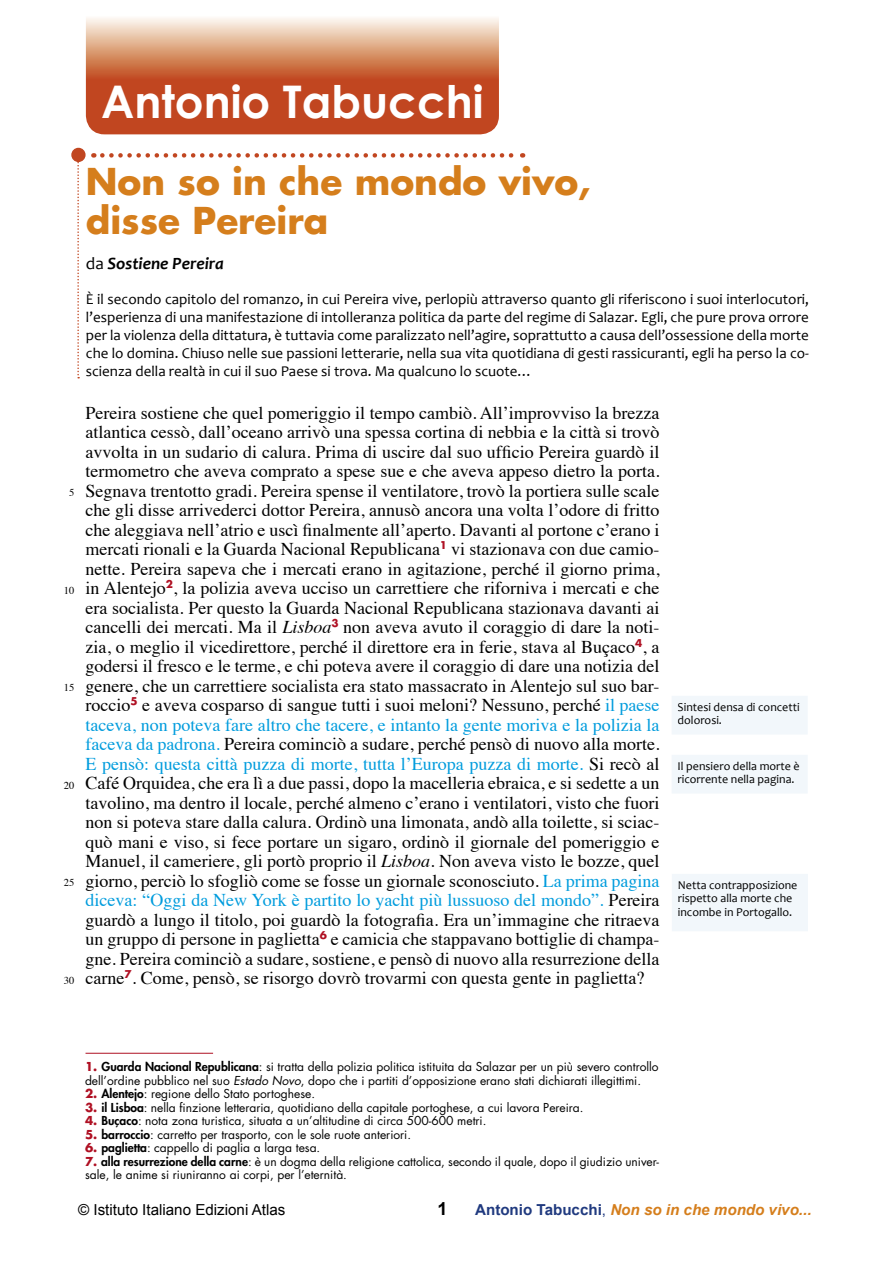
<style>
.page{position:relative;width:893px;height:1263px;background:#fff}
.page>*{position:absolute;margin:0;border:0;box-sizing:border-box;transform-origin:0 0}
.t1{font:700 45px "Century Gothic";color:#fff}
.t2{font:700 36px/39px "Futura";color:#d57e1c}
.t3{font:18px/19.5px "Times";color:#000;text-align:justify}
.t4{font:700 18px "Arial";color:#000}
.t5{font:italic 700 17.25px "Candara";color:#000}
.t6{font:italic 700 15.15px "Arial";color:#d57e1c}
.t7{font:15.15px "Arial";color:#000}
.t8{font:15px/18px "Candara";color:#000;text-align:justify}
.t9{font:12px/13.5px "Futura";color:#000}
.t10{font:12px/13.5px "Candara";color:#000}
.t11{font:10.5px "Times";color:#000}
.s1{font-weight:400;font-style:normal}
.s2{font-style:italic}
.s3{color:#009cdd}
.s4{font-weight:700;color:#af1023}
.s5{font-weight:800}
.s6{font-style:normal;color:#203a7f}
.s7{font-weight:400;font-style:normal;color:#203a7f}
</style>
<div class="page">
<svg style="left:87px;top:18px;width:411px;height:116px;background:#d07855"></svg>
<div style="left:86px;top:0;width:413px;height:134px;border:2px solid #fff;border-radius:18px"></div>
<svg style="left:102px;top:153px;width:421px;height:5px"></svg>
<div style="left:72px;top:149px;width:13px;height:12px;background:#c14620;border-radius:50%"></div>
<div style="left:71px;top:148px;width:15px;height:14px;border:2px solid #c14620;border-radius:50%"></div>
<svg style="left:77px;top:160px;width:2px;height:218px"></svg>
<div style="left:675px;top:699px;width:130px;height:32px;background:#f2f7fb"></div>
<div style="left:672px;top:696px;width:136px;height:38px;border:6px solid #f2f7fb"></div>
<hr style="left:86px;top:1053px;width:127px;height:1px;background:#af1023">
<div style="left:675px;top:758px;width:130px;height:32px;background:#f2f7fb"></div>
<div style="left:672px;top:755px;width:136px;height:38px;border:6px solid #f2f7fb"></div>
<div style="left:675px;top:877px;width:130px;height:51px;background:#f2f7fb"></div>
<div style="left:672px;top:874px;width:136px;height:57px;border:6px solid #f2f7fb"></div>
<h1 class="t1" style="left:101px;top:74px;width:384px">Antonio Tabucchi</h1>
<h2 class="t2" style="left:86px;top:161px;width:506px">Non so in che mondo vivo, disse Pereira</h2>
<p class="t11" style="left:69px;top:483px;width:7px">5</p>
<p class="t11" style="left:64px;top:580px;width:12px">10</p>
<p class="t11" style="left:64px;top:678px;width:12px">15</p>
<p class="t11" style="left:64px;top:775px;width:12px">20</p>
<p class="t11" style="left:64px;top:873px;width:12px">25</p>
<p class="t11" style="left:64px;top:970px;width:12px">30</p>
<p class="t5" style="left:86px;top:253px;width:139px"><span class="s1">da</span> Sostiene Pereira</p>
<p class="t8" style="left:86px;top:290px;width:725px">È il secondo capitolo del romanzo, in cui Pereira vive, perlopiù attraverso quanto gli riferiscono i suoi interlocutori, l’esperienza di una manifestazione di intolleranza politica da parte del regime di Salazar. Egli, che pure prova orrore per la violenza della dittatura, è tuttavia come paralizzato nell’agire, soprattutto a causa dell’ossessione della morte che lo domina. Chiuso nelle sue passioni letterarie, nella sua vita quotidiana di gesti rassicuranti, egli ha perso la co&shy;scienza della realtà in cui il suo Paese si trova. Ma qualcuno lo scuote…</p>
<p class="t3" style="left:86px;top:401px;width:576px">Pereira sostiene che quel pomeriggio il tempo cambiò. All’improvviso la brezza atlantica cessò, dall’oceano arrivò una spessa cortina di nebbia e la città si trovò avvolta in un sudario di calura. Prima di uscire dal suo ufficio Pereira guardò il termometro che aveva comprato a spese sue e che aveva appeso dietro la porta.<br>Segnava trentotto gradi. Pereira spense il ventilatore, trovò la portiera sulle scale che gli disse arrivederci dottor Pereira, annusò ancora una volta l’odore di fritto che aleggiava nell’atrio e uscì finalmente all’aperto. Davanti al portone c’erano i mercati rionali e la Guarda Nacional Republicana<sup>1</sup> vi stazionava con due camio&shy;nette. Pereira sapeva che i mercati erano in agitazione, perché il giorno prima, in Alentejo<sup>2</sup>, la polizia aveva ucciso un carrettiere che riforniva i mercati e che era socialista. Per questo la Guarda Nacional Republicana stazionava davanti ai cancelli dei mercati. Ma il <span class="s2">Lisboa</span><sup>3</sup> non aveva avuto il coraggio di dare la noti&shy;zia, o meglio il vicedirettore, perché il direttore era in ferie, stava al Buçaco<sup>4</sup>, a godersi il fresco e le terme, e chi poteva avere il coraggio di dare una notizia del genere, che un carrettiere socialista era stato massacrato in Alentejo sul suo bar&shy;roccio<sup>5</sup> e aveva cosparso di sangue tutti i suoi meloni? Nessuno, perché <span class="s3">il paese taceva, non poteva fare altro che tacere, e intanto la gente moriva e la polizia la faceva da padrona.</span> Pereira cominciò a sudare, perché pensò di nuovo alla morte.<br><span class="s3">E pensò: questa città puzza di morte, tutta l’Europa puzza di morte.</span> Si recò al Café Orquidea, che era lì a due passi, dopo la macelleria ebraica, e si sedette a un tavolino, ma dentro il locale, perché almeno c’erano i ventilatori, visto che fuori non si poteva stare dalla calura. Ordinò una limonata, andò alla toilette, si sciac&shy;quò mani e viso, si fece portare un sigaro, ordinò il giornale del pomeriggio e Manuel, il cameriere, gli portò proprio il <span class="s2">Lisboa</span>. Non aveva visto le bozze, quel giorno, perciò lo sfogliò come se fosse un giornale sconosciuto. <span class="s3">La prima pagina diceva: “Oggi da New York è partito lo yacht più lussuoso del mondo”.</span> Pereira guardò a lungo il titolo, poi guardò la fotografia. Era un’immagine che ritraeva un gruppo di persone in paglietta<sup>6</sup> e camicia che stappavano bottiglie di champa&shy;gne. Pereira cominciò a sudare, sostiene, e pensò di nuovo alla resurrezione della carne<sup>7</sup>. Come, pensò, se risorgo dovrò trovarmi con questa gente in paglietta?</p>
<p class="t10" style="left:678px;top:700px;width:124px">Sintesi densa di concetti dolorosi.</p>
<p class="t10" style="left:678px;top:759px;width:124px">Il pensiero della morte è ricorrente nella pagina.</p>
<p class="t10" style="left:678px;top:878px;width:121px">Netta contrapposizione rispetto alla morte che incombe in Portogallo.</p>
<p class="t9" style="left:85px;top:1060px;width:575px"><span class="s4">1.</span> <span class="s5">Guarda Nacional Republicana</span>: si tratta della polizia politica istituita da Salazar per un più severo controllo dell’ordine pubblico nel suo <span class="s2">Estado Novo</span>, dopo che i partiti d’opposizione erano stati dichiarati illegittimi.</p>
<p class="t9" style="left:85px;top:1087px;width:232px"><span class="s4">2.</span> <span class="s5">Alentejo</span>: regione dello Stato portoghese.</p>
<p class="t9" style="left:85px;top:1100px;width:500px"><span class="s4">3.</span> <span class="s5">il Lisboa</span>: nella finzione letteraria, quotidiano della capitale portoghese, a cui lavora Pereira.</p>
<p class="t9" style="left:85px;top:1114px;width:403px"><span class="s4">4.</span> <span class="s5">Buçaco</span>: nota zona turistica, situata a un’altitudine di circa 500-600 metri.</p>
<p class="t9" style="left:85px;top:1127px;width:328px"><span class="s4">5.</span> <span class="s5">barroccio</span>: carretto per trasporto, con le sole ruote anteriori.</p>
<p class="t9" style="left:85px;top:1141px;width:237px"><span class="s4">6.</span> <span class="s5">paglietta</span>: cappello di paglia a larga tesa.</p>
<p class="t9" style="left:85px;top:1154px;width:576px"><span class="s4">7.</span> <span class="s5">alla resurrezione della carne</span>: è un dogma della religione cattolica, secondo il quale, dopo il giudizio univer&shy;sale, le anime si riuniranno ai corpi, per l’eternità.</p>
<p class="t7" style="left:78px;top:1201px;width:209px">© Istituto Italiano Edizioni Atlas</p>
<p class="t4" style="left:437px;top:1198px;width:12px">1</p>
<p class="t6" style="left:475px;top:1201px;width:338px"><span class="s6">Antonio Tabucchi</span><span class="s7">,</span> Non so in che mondo vivo...</p>
</div>
